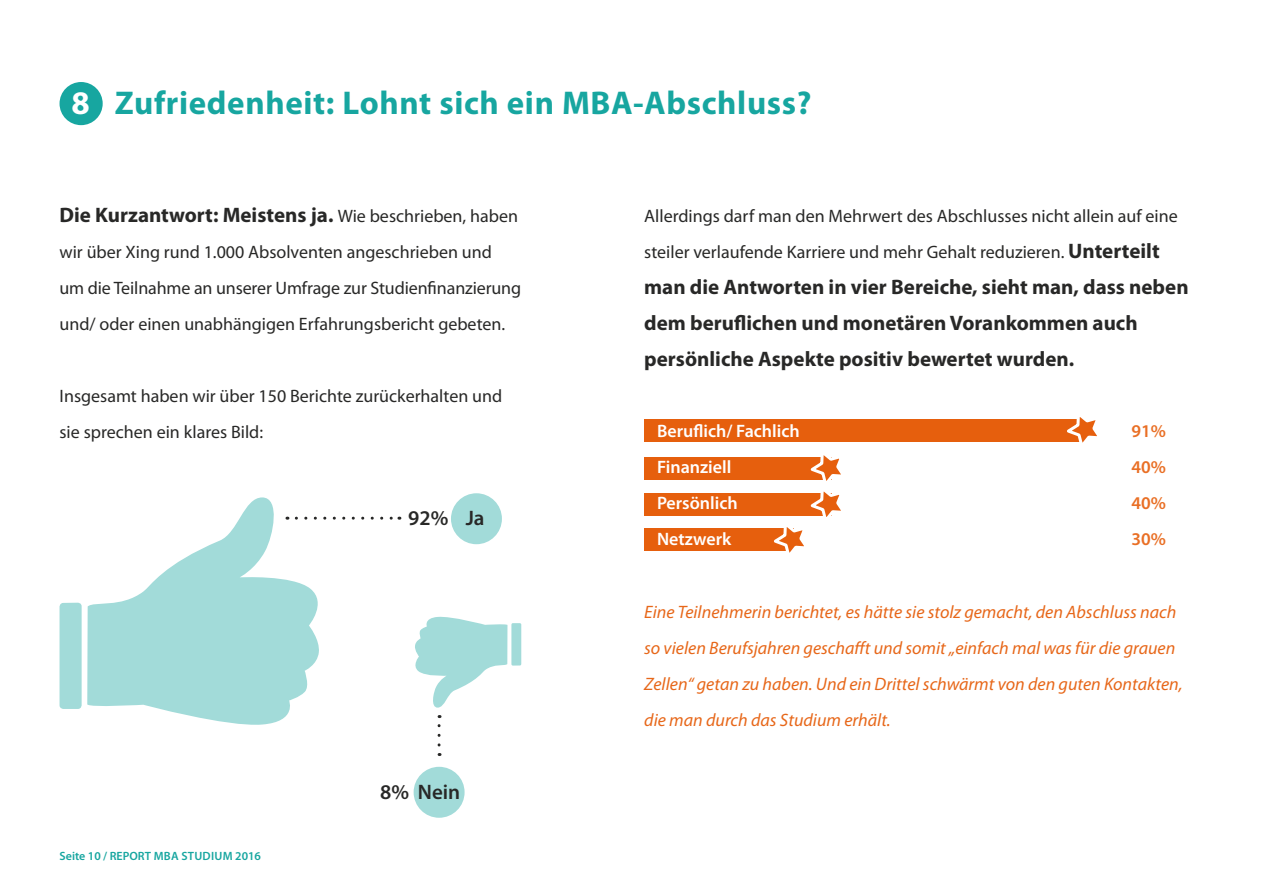
<style>
.page{position:relative;width:1263px;height:893px;background:#fff}
.page>*{position:absolute;margin:0;border:0;box-sizing:border-box;transform-origin:0 0}
.t1{font:700 33px "Myriad Pro";letter-spacing:.02em;color:#17a6a0}
.t2{font:700 33px "Myriad Pro";color:#fff}
.t3{font:700 21px/36px "Myriad Pro";color:#282827}
.t4{font:600 21px "Myriad Pro";color:#282827}
.t5{font:18px/36px "Myriad Pro";color:#282827}
.t6{font:italic 18px/36px "Myriad Pro";color:#e76719}
.t7{font:600 18px/36px "Myriad Pro";color:#fff}
.t8{font:600 18px/36px "Myriad Pro";color:#e96f25;text-align:justify}
.t9{font:600 12px "Myriad Pro";color:#17a6a0}
.s1{font-weight:400;font-size:18px}
.s2{font-weight:700;font-size:21px}
</style>
<div class="page">
<div style="left:414px;top:767px;width:51px;height:51px;background:#a2dbd9;border-radius:50%"></div>
<div style="left:451px;top:493px;width:51px;height:51px;background:#a2dbd9;border-radius:50%"></div>
<svg style="left:332px;top:517px;width:68px;height:3px"></svg>
<svg style="left:438px;top:715px;width:3px;height:30px"></svg>
<div style="left:60px;top:82px;width:43px;height:43px;background:#17a6a0;border-radius:50%"></div>
<div style="left:644px;top:419px;width:439px;height:23px;background:#e65f0d"></div>
<div style="left:644px;top:457px;width:187px;height:22px;background:#e65f0d"></div>
<div style="left:644px;top:494px;width:187px;height:22px;background:#e65f0d"></div>
<div style="left:644px;top:528px;width:150px;height:23px;background:#e65f0d"></div>
<svg style="left:1067px;top:417px;width:30px;height:26px"></svg>
<svg style="left:769px;top:455px;width:72px;height:98px"></svg>
<svg style="left:87px;top:497px;width:240px;height:228px;fill:#a2dbd9"></svg>
<div style="left:60px;top:603px;width:22px;height:106px;background:#a2dbd9;border-radius:4px"></div>
<svg style="left:415px;top:616px;width:92px;height:92px"></svg>
<div style="left:511px;top:623px;width:10px;height:43px;background:#a2dbd9;border-radius:2px"></div>
<h1 class="t2" style="left:72px;top:82px;width:20px">8</h1>
<h1 class="t1" style="left:115px;top:81px;width:698px">Zufriedenheit: Lohnt sich ein MBA-Abschluss?</h1>
<p class="t3" style="left:60px;top:197px;width:460px">Die Kurzantwort: Meistens ja. <span class="s1">Wie beschrieben, haben</span></p>
<p class="t5" style="left:60px;top:234px;width:463px">wir über Xing rund 1.000 Absolventen angeschrieben und um die Teilnahme an unserer Umfrage zur Studienfinanzierung und/ oder einen unabhängigen Erfahrungsbericht gebeten.</p>
<p class="t5" style="left:60px;top:378px;width:444px">Insgesamt haben wir über 150 Berichte zurückerhalten und sie sprechen ein klares Bild:</p>
<p class="t4" style="left:408px;top:504px;width:78px">92% Ja</p>
<p class="t9" style="left:60px;top:849px;width:203px">Seite 10 / REPORT MBA STUDIUM 2016</p>
<p class="t4" style="left:380px;top:778px;width:82px">8% Nein</p>
<p class="t5" style="left:644px;top:198px;width:535px">Allerdings darf man den Mehrwert des Abschlusses nicht allein auf eine steiler verlaufende Karriere und mehr Gehalt reduzieren. <span class="s2">Unterteilt</span></p>
<p class="t3" style="left:644px;top:268px;width:546px">man die Antworten in vier Bereiche, sieht man, dass neben dem beruflichen und monetären Vorankommen auch persönliche Aspekte positiv bewertet wurden.</p>
<p class="t7" style="left:657px;top:413px;width:144px">Beruflich/ Fachlich<br>Finanziell<br>Persönlich<br>Netzwerk</p>
<p class="t8" style="left:1131px;top:413px;width:36px">91% 40% 40% 30%</p>
<p class="t6" style="left:644px;top:594px;width:540px">Eine Teilnehmerin berichtet, es hätte sie stolz gemacht, den Abschluss nach so vielen Berufsjahren geschafft und somit „einfach mal was für die grauen Zellen“ getan zu haben. Und ein Drittel schwärmt von den guten Kontakten, die man durch das Studium erhält.</p>
</div>
